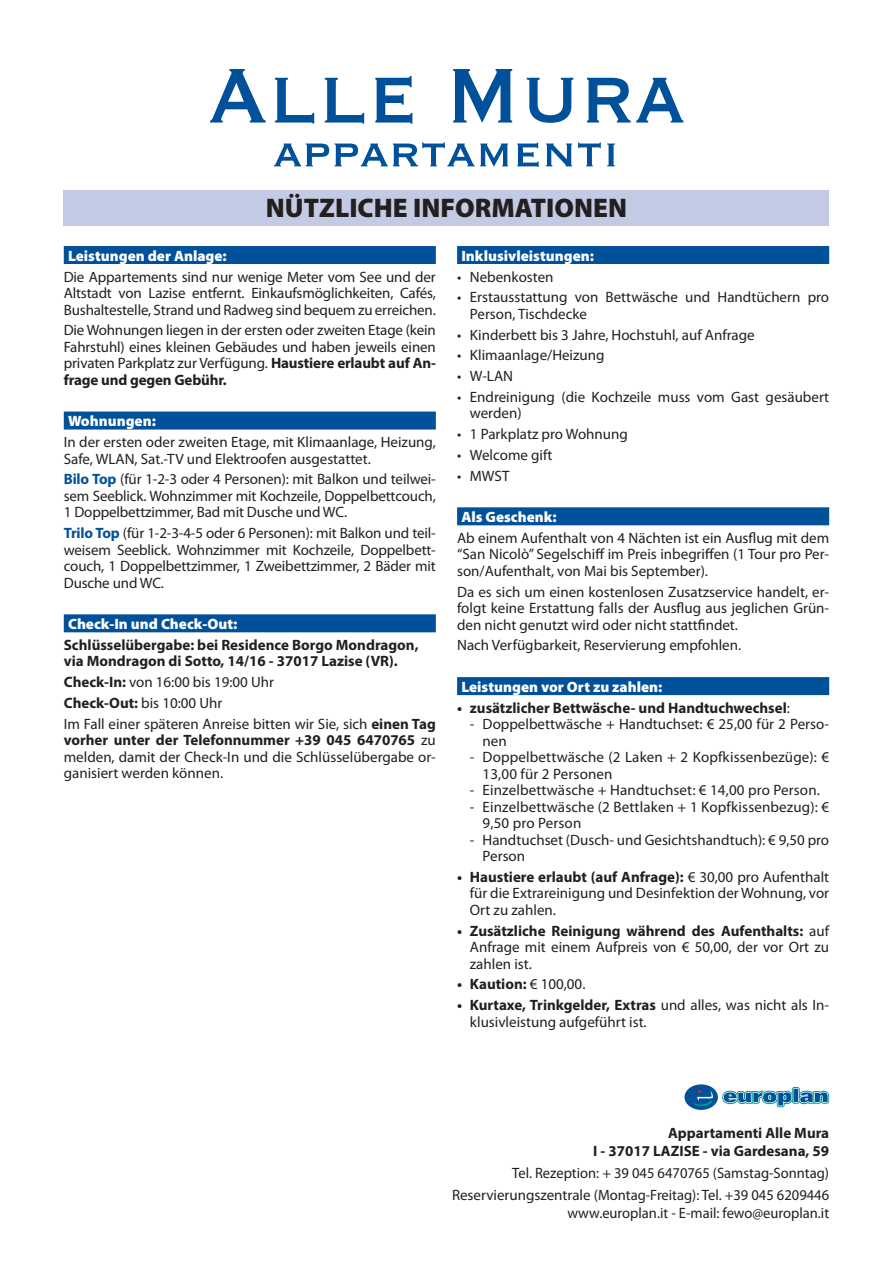
<style>
.page{position:relative;width:893px;height:1263px;background:#fff}
.page>*{position:absolute;margin:0;border:0;box-sizing:border-box;transform-origin:0 0}
.t1{font:101.85px "Copperplate";color:#01509a;scale:.88 1}
.t2{font:51.9px "Copperplate";color:#01509a}
.t3{font:900 27px "Myriad Pro";color:#231f20}
.t4{font:15px/16.5px "Myriad Pro";color:#231f20;text-align:justify}
.t5{font:700 15px/16.5px "Myriad Pro";color:#231f20}
.t6{font:900 15px "Myriad Pro";color:#fff}
.s1{font-weight:700}
.s2{font-weight:700;color:#01509a}
.s3{font-weight:400}
</style>
<div class="page">
<div style="left:684px;top:1084px;width:34px;height:26px;background:#01509a;border-radius:50%"></div>
<svg style="left:692px;top:1090px;width:21px;height:16px"></svg>
<svg style="left:792px;top:1087px;width:8px;height:17px"></svg>
<svg style="left:793px;top:1088px;width:6px;height:15px"></svg>
<svg style="left:722px;top:1090px;width:71px;height:17px"></svg>
<div style="left:793px;top:1089px;width:5px;height:13px;background:#01509a"></div>
<svg style="left:799px;top:1091px;width:30px;height:13px"></svg>
<div style="left:64px;top:246px;width:372px;height:18px;background:#01509a"></div>
<div style="left:64px;top:412px;width:372px;height:18px;background:#01509a"></div>
<div style="left:64px;top:614px;width:372px;height:18px;background:#01509a"></div>
<div style="left:457px;top:246px;width:372px;height:18px;background:#01509a"></div>
<div style="left:457px;top:507px;width:372px;height:18px;background:#01509a"></div>
<div style="left:457px;top:677px;width:372px;height:18px;background:#01509a"></div>
<div style="left:64px;top:190px;width:765px;height:35px;background:#c3cae3"></div>
<h1 class="t1" style="left:208px;top:28px;width:543px">Alle Mura</h1>
<h2 class="t2" style="left:273px;top:118px;width:348px">appartamenti</h2>
<h3 class="t3" style="left:266px;top:192px;width:363px">NÜTZLICHE INFORMATIONEN</h3>
<p class="t6" style="left:68px;top:247px;width:160px">Leistungen der Anlage:</p>
<p class="t4" style="left:64px;top:268px;width:374px">Die Appartements sind nur wenige Meter vom See und der Altstadt von Lazise entfernt. Einkaufsmöglichkeiten, Cafés, Bushaltestelle, Strand und Radweg sind bequem zu erreichen.</p>
<p class="t4" style="left:64px;top:322px;width:374px">Die Wohnungen liegen in der ersten oder zweiten Etage (kein Fahrstuhl) eines kleinen Gebäudes und haben jeweils einen privaten Parkplatz zur Verfügung. <span class="s1">Haustiere erlaubt auf An&shy;frage und gegen Gebühr.</span></p>
<p class="t6" style="left:68px;top:413px;width:89px">Wohnungen:</p>
<p class="t4" style="left:64px;top:434px;width:374px">In der ersten oder zweiten Etage, mit Klimaanlage, Heizung,<br>Safe, WLAN, Sat.-TV und Elektroofen ausgestattet.</p>
<p class="t4" style="left:64px;top:471px;width:374px"><span class="s2">Bilo Top</span> (für 1-2-3 oder 4 Personen): mit Balkon und teilwei&shy;sem Seeblick. Wohnzimmer mit Kochzeile, Doppelbettcouch, 1 Doppelbettzimmer, Bad mit Dusche und WC.</p>
<p class="t4" style="left:64px;top:525px;width:374px"><span class="s2">Trilo Top</span> (für 1-2-3-4-5 oder 6 Personen): mit Balkon und teil&shy;weisem Seeblick. Wohnzimmer mit Kochzeile, Doppelbett&shy;couch, 1 Doppelbettzimmer, 1 Zweibettzimmer, 2 Bäder mit Dusche und WC.</p>
<p class="t6" style="left:68px;top:616px;width:171px">Check-In und Check-Out:</p>
<p class="t5" style="left:64px;top:636px;width:356px">Schlüsselübergabe: bei Residence Borgo Mondragon, via Mondragon di Sotto, 14/16 - 37017 Lazise (VR).</p>
<p class="t4" style="left:64px;top:671px;width:374px;line-height:20.7px;text-align:left"><span class="s1">Check-In:</span> von 16:00 bis 19:00 Uhr<br><span class="s1">Check-Out:</span> bis 10:00 Uhr<br>Im Fall einer späteren Anreise bitten wir Sie, sich <span class="s1">einen Tag</span></p>
<p class="t4" style="left:64px;top:732px;width:374px"><span class="s1">vorher unter der Telefonnummer +39 045 6470765</span> zu melden, damit der Check-In und die Schlüsselübergabe or&shy;ganisiert werden können.</p>
<p class="t6" style="left:461px;top:247px;width:134px">Inklusivleistungen:</p>
<p class="t4" style="left:457px;top:268px;width:98px">• Nebenkosten</p>
<p class="t4" style="left:470px;top:289px;width:361px;text-indent:-13px">• Erstausstattung von Bettwäsche und Handtüchern pro<br>Person, Tischdecke</p>
<p class="t4" style="left:457px;top:326px;width:299px">• Kinderbett bis 3 Jahre, Hochstuhl, auf Anfrage</p>
<p class="t4" style="left:457px;top:347px;width:149px">• Klimaanlage/Heizung</p>
<p class="t4" style="left:457px;top:368px;width:57px">• W-LAN</p>
<p class="t4" style="left:470px;top:388px;width:361px;text-indent:-13px">• Endreinigung (die Kochzeile muss vom Gast gesäubert werden)</p>
<p class="t4" style="left:457px;top:426px;width:172px">• 1 Parkplatz pro Wohnung</p>
<p class="t4" style="left:457px;top:446px;width:97px">• Welcome gift</p>
<p class="t4" style="left:457px;top:467px;width:54px">• MWST</p>
<p class="t6" style="left:461px;top:509px;width:97px">Als Geschenk:</p>
<p class="t4" style="left:457px;top:529px;width:374px">Ab einem Aufenthalt von 4 Nächten ist ein Ausflug mit dem “San Nicolò” Segelschiff im Preis inbegriffen (1 Tour pro Per&shy;son/Aufenthalt, von Mai bis September).</p>
<p class="t4" style="left:457px;top:583px;width:374px">Da es sich um einen kostenlosen Zusatzservice handelt, er&shy;folgt keine Erstattung falls der Ausflug aus jeglichen Grün&shy;den nicht genutzt wird oder nicht stattfindet.</p>
<p class="t4" style="left:457px;top:637px;width:286px">Nach Verfügbarkeit, Reservierung empfohlen.</p>
<p class="t6" style="left:461px;top:678px;width:203px">Leistungen vor Ort zu zahlen:</p>
<p class="t5" style="left:457px;top:699px;width:334px">• zusätzlicher Bettwäsche- und Handtuchwechsel<span class="s3">:</span></p>
<p class="t4" style="left:483px;top:716px;width:348px;text-indent:-13px">- Doppelbettwäsche + Handtuchset: € 25,00 für 2 Perso&shy;nen</p>
<p class="t4" style="left:483px;top:749px;width:348px;text-indent:-13px">- Doppelbettwäsche (2 Laken + 2 Kopfkissenbezüge): €<br>13,00 für 2 Personen</p>
<p class="t4" style="left:470px;top:782px;width:352px">- Einzelbettwäsche + Handtuchset: € 14,00 pro Person.</p>
<p class="t4" style="left:483px;top:798px;width:348px;text-indent:-13px">- Einzelbettwäsche (2 Bettlaken + 1 Kopfkissenbezug): €<br>9,50 pro Person</p>
<p class="t4" style="left:483px;top:831px;width:348px;text-indent:-13px">- Handtuchset (Dusch- und Gesichtshandtuch): € 9,50 pro<br>Person</p>
<p class="t4" style="left:470px;top:868px;width:361px;text-indent:-13px"><span class="s1">• Haustiere erlaubt (auf Anfrage):</span> € 30,00 pro Aufenthalt für die Extrareinigung und Desinfektion der Wohnung, vor Ort zu zahlen.</p>
<p class="t4" style="left:470px;top:922px;width:361px;text-indent:-13px"><span class="s1">• Zusätzliche Reinigung während des Aufenthalts:</span> auf Anfrage mit einem Aufpreis von € 50,00, der vor Ort zu zahlen ist.</p>
<p class="t5" style="left:457px;top:976px;width:130px">• Kaution: <span class="s3">€ 100,00.</span></p>
<p class="t4" style="left:470px;top:997px;width:361px;text-indent:-13px"><span class="s1">• Kurtaxe, Trinkgelder, Extras</span> und alles, was nicht als In&shy;klusivleistung aufgeführt ist.</p>
<p class="t5" style="left:593px;top:1123px;width:237px;line-height:18px;text-align:right">Appartamenti Alle Mura<br>I - 37017 LAZISE - via Gardesana, 59</p>
<p class="t4" style="left:452px;top:1162px;width:379px;line-height:22.2px;text-align:right">Tel. Rezeption: + 39 045 6470765 (Samstag-Sonntag)<br>Reservierungszentrale (Montag-Freitag): Tel. +39 045 6209446</p>
<p class="t4" style="left:567px;top:1205px;width:263px">www.europlan.it - E-mail: fewo@europlan.it</p>
</div>
